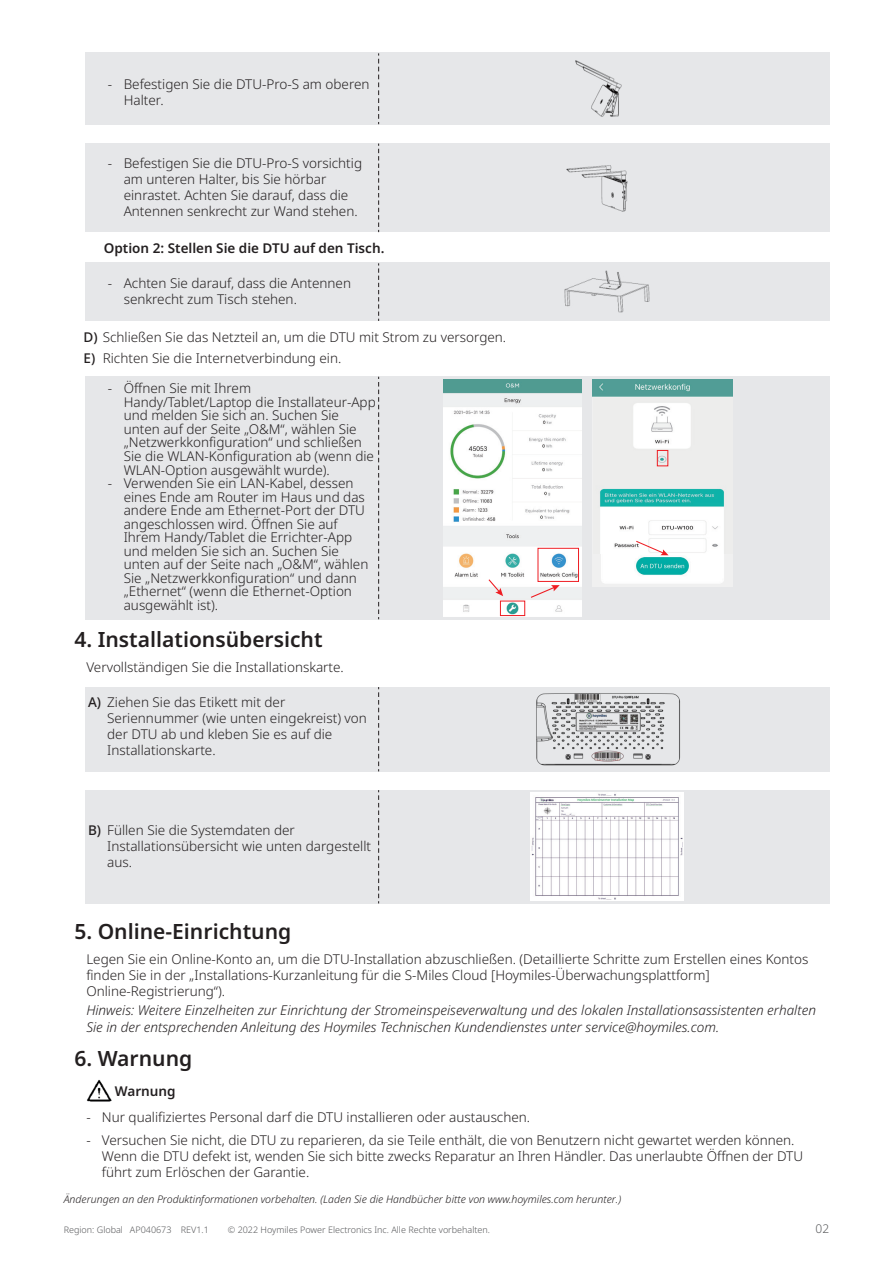
<style>
.page{position:relative;width:893px;height:1263px;background:#fff}
.page>*{position:absolute;margin:0;border:0;box-sizing:border-box;transform-origin:0 0}
.t1{font:600 21px "Noto Sans";color:#231f20}
.t2{font:300 13.5px/13.5px "Noto Sans";color:#231f20}
.t3{font:italic 300 13.5px/16.2px "Noto Sans";color:#231f20}
.t4{font:600 13.5px "Noto Sans";color:#231f20}
.t5{font:300 12px "Noto Sans";color:#57585a}
.t6{font:italic 300 10.5px "Noto Sans";color:#231f20}
.t7{font:300 9px "Noto Sans";color:#57585a}
.s1{font-weight:500}
</style>
<div class="page">
<div style="left:85px;top:53px;width:744px;height:72px;background:#e6e7e9"></div>
<div style="left:85px;top:687px;width:744px;height:84px;background:#e6e7e9"></div>
<svg style="left:378px;top:687px;width:1px;height:84px"></svg>
<div style="left:85px;top:790px;width:744px;height:113px;background:#e6e7e9"></div>
<svg style="left:378px;top:790px;width:1px;height:113px"></svg>
<div style="left:85px;top:144px;width:744px;height:88px;background:#e6e7e9"></div>
<svg style="left:378px;top:53px;width:1px;height:71px"></svg>
<svg style="left:378px;top:144px;width:1px;height:88px"></svg>
<div style="left:85px;top:376px;width:744px;height:243px;background:#e6e7e9"></div>
<svg style="left:378px;top:377px;width:1px;height:242px"></svg>
<div style="left:85px;top:263px;width:744px;height:58px;background:#e6e7e9"></div>
<svg style="left:378px;top:263px;width:1px;height:58px"></svg>
<img style="left:87px;top:1080px;width:24px;height:22px">
<img style="left:575px;top:60px;width:47px;height:57px">
<img style="left:566px;top:165px;width:62px;height:46px">
<img style="left:564px;top:270px;width:85px;height:42px">
<img style="left:536px;top:693px;width:144px;height:73px">
<img style="left:444px;top:380px;width:137px;height:237px">
<div style="left:538px;top:548px;width:41px;height:34px;border:1px solid #ee1d23"></div>
<svg style="left:488px;top:579px;width:15px;height:17px"></svg>
<svg style="left:531px;top:585px;width:29px;height:13px"></svg>
<div style="left:500px;top:601px;width:25px;height:15px;border:1px solid #ee1d23"></div>
<img style="left:531px;top:793px;width:153px;height:108px">
<img style="left:592px;top:379px;width:141px;height:205px">
<img style="left:594px;top:398px;width:139px;height:155px">
<div style="left:657px;top:450px;width:11px;height:16px;border:1px solid #ee1d23"></div>
<svg style="left:636px;top:541px;width:33px;height:14px"></svg>
<p class="t2" style="left:124px;top:76px;width:247px;line-height:16.2px;text-indent:-16px">- Befestigen Sie die DTU-Pro-S am oberen<br>Halter.</p>
<p class="t2" style="left:124px;top:155px;width:240px;line-height:16.2px;text-indent:-16px">- Befestigen Sie die DTU-Pro-S vorsichtig am unteren Halter, bis Sie hörbar einrastet. Achten Sie darauf, dass die Antennen senkrecht zur Wand stehen.</p>
<p class="t4" style="left:104px;top:238px;width:282px">Option 2: Stellen Sie die DTU auf den Tisch.</p>
<p class="t2" style="left:124px;top:275px;width:229px;line-height:16.2px;text-indent:-16px">- Achten Sie darauf, dass die Antennen senkrecht zum Tisch stehen.</p>
<p class="t2" style="left:84px;top:327px;width:424px;line-height:20.7px"><span class="s1">D)</span> Schließen Sie das Netzteil an, um die DTU mit Strom zu versorgen.<br><span class="s1">E)</span> Richten Sie die Internetverbindung ein.</p>
<p class="t2" style="left:124px;top:382px;width:254px;text-indent:-16px">- Öffnen Sie mit Ihrem Handy/Tablet/Laptop die Installateur-App und melden Sie sich an. Suchen Sie unten auf der Seite „O&amp;M“, wählen Sie „Netzwerkkonfiguration“ und schließen Sie die WLAN-Konfiguration ab (wenn die WLAN-Option ausgewählt wurde).</p>
<p class="t2" style="left:124px;top:477px;width:246px;text-indent:-16px">- Verwenden Sie ein LAN-Kabel, dessen eines Ende am Router im Haus und das andere Ende am Ethernet-Port der DTU angeschlossen wird. Öffnen Sie auf Ihrem Handy/Tablet die Errichter-App und melden Sie sich an. Suchen Sie unten auf der Seite nach „O&amp;M“, wählen Sie „Netzwerkkonfiguration“ und dann „Ethernet“ (wenn die Ethernet-Option ausgewählt ist).</p>
<h1 class="t1" style="left:74px;top:624px;width:250px">4. Installationsübersicht</h1>
<p class="t2" style="left:86px;top:660px;width:259px">Vervollständigen Sie die Installationskarte.</p>
<p class="t2" style="left:107px;top:694px;width:261px;line-height:16.2px;text-indent:-19px"><span class="s1">A)</span> Ziehen Sie das Etikett mit der<br>Seriennummer (wie unten eingekreist) von der DTU ab und kleben Sie es auf die<br>Installationskarte.</p>
<p class="t2" style="left:107px;top:822px;width:265px;line-height:16.2px;text-indent:-19px"><span class="s1">B)</span> Füllen Sie die Systemdaten der<br>Installationsübersicht wie unten dargestellt aus.</p>
<h1 class="t1" style="left:74px;top:916px;width:219px">5. Online-Einrichtung</h1>
<p class="t2" style="left:86px;top:951px;width:724px;line-height:16.2px">Legen Sie ein Online-Konto an, um die DTU-Installation abzuschließen. (Detaillierte Schritte zum Erstellen eines Kontos finden Sie in der „Installations-Kurzanleitung für die S-Miles Cloud [Hoymiles-Überwachungsplattform]<br>Online-Registrierung“).</p>
<p class="t3" style="left:86px;top:1003px;width:731px">Hinweis: Weitere Einzelheiten zur Einrichtung der Stromeinspeiseverwaltung und des lokalen Installationsassistenten erhalten<br>Sie in der entsprechenden Anleitung des Hoymiles Technischen Kundendienstes unter service@hoymiles.com.</p>
<h1 class="t1" style="left:74px;top:1043px;width:120px">6. Warnung</h1>
<p class="t4" style="left:115px;top:1081px;width:62px">Warnung</p>
<p class="t2" style="left:86px;top:1111px;width:445px">- Nur qualifiziertes Personal darf die DTU installieren oder austauschen.</p>
<p class="t2" style="left:102px;top:1132px;width:703px;line-height:16.2px;text-indent:-16px">- Versuchen Sie nicht, die DTU zu reparieren, da sie Teile enthält, die von Benutzern nicht gewartet werden können.<br>Wenn die DTU defekt ist, wenden Sie sich bitte zwecks Reparatur an Ihren Händler. Das unerlaubte Öffnen der DTU führt zum Erlöschen der Garantie.</p>
<p class="t6" style="left:64px;top:1192px;width:559px">Änderungen an den Produktinformationen vorbehalten. (Laden Sie die Handbücher bitte von www.hoymiles.com herunter.)</p>
<p class="t7" style="left:64px;top:1224px;width:147px">Region: Global AP040673 REV1.1</p>
<p class="t7" style="left:228px;top:1223px;width:264px">© 2022 Hoymiles Power Electronics Inc. Alle Rechte vorbehalten.</p>
<p class="t5" style="left:815px;top:1220px;width:15px">02</p>
</div>
